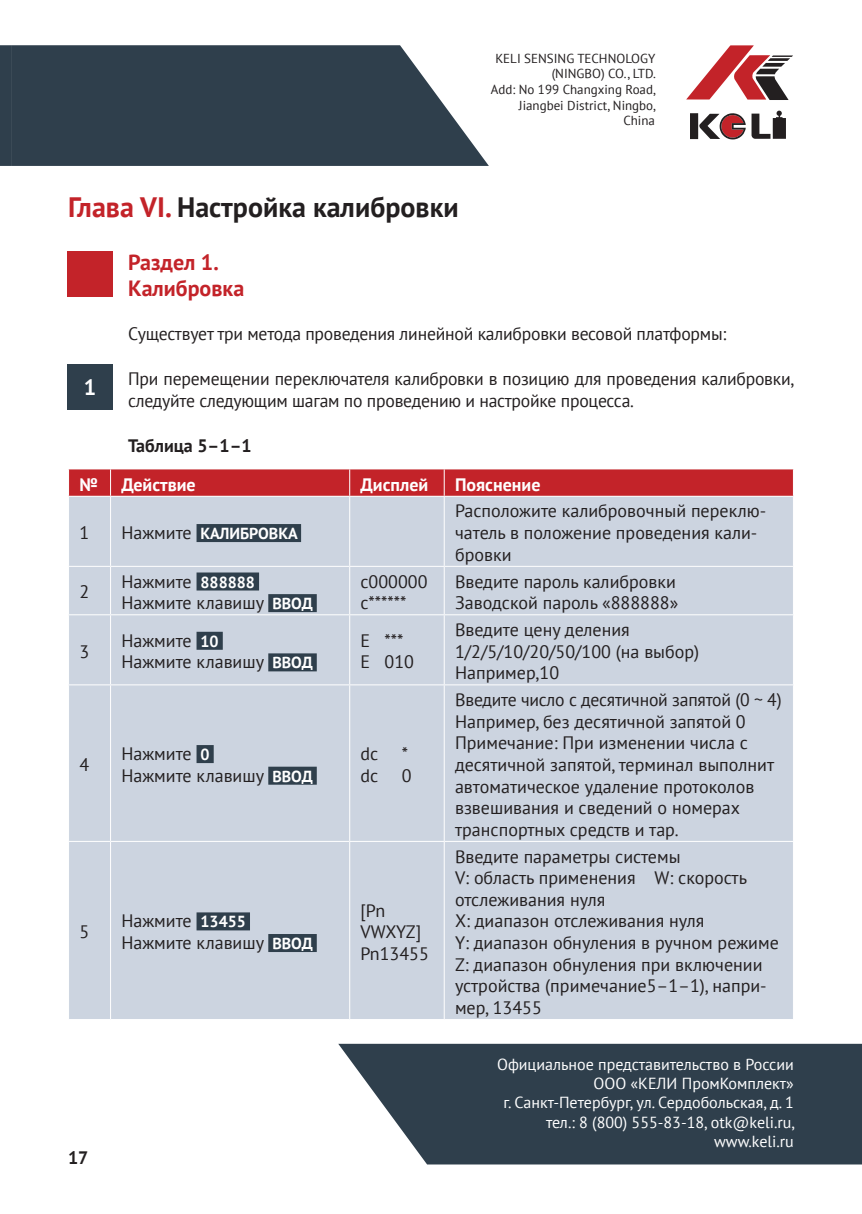
<style>
.page{position:relative;width:862px;height:1214px;background:#fff}
.page>*{position:absolute;margin:0;border:0;box-sizing:border-box;transform-origin:0 0}
.t1{font:700 28px "PT Sans";color:#231f20}
.t2{font:700 22px/26.4px "PT Sans";color:#c32329}
.t3{font:700 22px "PT Sans";color:#fff}
.PT_Sans_9{font:18px/21.6px "PT Sans";color:#231f20}
.white_zag_table{font:700 18px "PT Sans";color:#fff}
.t4{font:700 18px "PT Sans";color:#231f20}
.t5{font:16px/19.2px "PT Sans";color:#fff;text-align:right}
.PT_Sans_9-2{font:700 16px "PT Sans";color:#fff}
.t6{font:13px/15.6px "PT Sans";color:#231f20;text-align:right}
.s1{color:#c32329}
.s2{font-weight:400;font-size:18px;color:#231f20}
.s3{font-weight:700;font-size:16px;color:#fff}
</style>
<div class="page">
<svg style="left:0;top:45px;width:12px;height:121px"></svg>
<svg style="left:12px;top:45px;width:477px;height:121px;fill:#2f3f4c"></svg>
<svg style="left:686px;top:45px;width:107px;height:55px"></svg>
<svg style="left:690px;top:110px;width:96px;height:29px"></svg>
<svg style="left:338px;top:1043px;width:524px;height:121px;fill:#2f3f4c"></svg>
<div style="left:67px;top:252px;width:46px;height:45px;background:#c32329"></div>
<div style="left:69px;top:496px;width:724px;height:522px;background:#ccd4e0"></div>
<hr style="left:110px;top:496px;width:1px;height:69px;background:#fff">
<hr style="left:349px;top:496px;width:1px;height:69px;background:#fff">
<hr style="left:444px;top:496px;width:1px;height:69px;background:#fff">
<hr style="left:68px;top:565px;width:43px;height:1px;background:#fff">
<hr style="left:111px;top:565px;width:239px;height:1px;background:#fff">
<hr style="left:110px;top:566px;width:1px;height:48px;background:#fff">
<hr style="left:350px;top:565px;width:94px;height:1px;background:#fff">
<hr style="left:349px;top:566px;width:1px;height:48px;background:#fff">
<hr style="left:444px;top:565px;width:350px;height:1px;background:#fff">
<hr style="left:444px;top:566px;width:1px;height:48px;background:#fff">
<hr style="left:68px;top:614px;width:43px;height:1px;background:#fff">
<hr style="left:111px;top:614px;width:239px;height:1px;background:#fff">
<hr style="left:110px;top:615px;width:1px;height:69px;background:#fff">
<hr style="left:350px;top:614px;width:94px;height:1px;background:#fff">
<hr style="left:349px;top:615px;width:1px;height:69px;background:#fff">
<hr style="left:444px;top:614px;width:350px;height:1px;background:#fff">
<hr style="left:444px;top:615px;width:1px;height:69px;background:#fff">
<hr style="left:68px;top:684px;width:43px;height:1px;background:#fff">
<hr style="left:111px;top:684px;width:239px;height:1px;background:#fff">
<hr style="left:110px;top:685px;width:1px;height:155px;background:#fff">
<hr style="left:350px;top:684px;width:94px;height:1px;background:#fff">
<hr style="left:349px;top:685px;width:1px;height:155px;background:#fff">
<hr style="left:444px;top:684px;width:350px;height:1px;background:#fff">
<hr style="left:444px;top:685px;width:1px;height:155px;background:#fff">
<hr style="left:68px;top:840px;width:43px;height:1px;background:#fff">
<hr style="left:111px;top:840px;width:239px;height:1px;background:#fff">
<hr style="left:110px;top:841px;width:1px;height:177px;background:#fff">
<hr style="left:350px;top:840px;width:94px;height:1px;background:#fff">
<hr style="left:349px;top:841px;width:1px;height:177px;background:#fff">
<hr style="left:444px;top:840px;width:350px;height:1px;background:#fff">
<hr style="left:444px;top:841px;width:1px;height:177px;background:#fff">
<div style="left:68px;top:469px;width:726px;height:26px;background:#c32329"></div>
<div style="left:196px;top:524px;width:105px;height:18px;background:#2f3f4c"></div>
<div style="left:196px;top:572px;width:63px;height:18px;background:#2f3f4c"></div>
<div style="left:268px;top:594px;width:49px;height:18px;background:#2f3f4c"></div>
<div style="left:196px;top:631px;width:27px;height:18px;background:#2f3f4c"></div>
<div style="left:268px;top:653px;width:49px;height:18px;background:#2f3f4c"></div>
<div style="left:196px;top:745px;width:18px;height:18px;background:#2f3f4c"></div>
<div style="left:268px;top:766px;width:49px;height:18px;background:#2f3f4c"></div>
<div style="left:196px;top:912px;width:54px;height:18px;background:#2f3f4c"></div>
<div style="left:268px;top:933px;width:49px;height:18px;background:#2f3f4c"></div>
<div style="left:67px;top:364px;width:46px;height:46px;background:#2f3f4c"></div>
<p class="t6" style="left:491px;top:50px;width:167px">KELI SENSING TECHNOLOGY (NINGBO) CO., LTD.<br>Add: No 199 Changxing Road,<br>Jiangbei District, Ningbo,<br>China</p>
<p class="t1" style="left:68px;top:188px;width:392px"><span class="s1">Глава VI.</span> Настройка калибровки</p>
<p class="t2" style="left:128px;top:248px;width:118px">Раздел 1.<br>Калибровка</p>
<p class="PT_Sans_9" style="left:128px;top:323px;width:600px">Существует три метода проведения линейной калибровки весовой платформы:</p>
<p class="PT_Sans_9" style="left:128px;top:367px;width:668px;line-height:22.2px">При перемещении переключателя калибровки в позицию для проведения калибровки, следуйте следующим шагам по проведению и настройке процесса.</p>
<p class="t4" style="left:128px;top:433px;width:125px">Таблица 5–1–1</p>
<p class="white_zag_table" style="left:79px;top:472px;width:20px">№</p>
<p class="white_zag_table" style="left:121px;top:472px;width:76px">Действие</p>
<p class="white_zag_table" style="left:360px;top:472px;width:69px">Дисплей</p>
<p class="white_zag_table" style="left:455px;top:472px;width:87px">Пояснение</p>
<p class="PT_Sans_9" style="left:79px;top:521px;width:11px">1</p>
<p class="PT_Sans_9-2" style="left:121px;top:523px;width:178px"><span class="s2">Нажмите</span> КАЛИБРОВКА</p>
<p class="t3" style="left:84px;top:373px;width:14px">1</p>
<p class="PT_Sans_9" style="left:455px;top:500px;width:313px">Расположите калибровочный переклю&shy;чатель в положение проведения кали&shy;бровки</p>
<p class="PT_Sans_9" style="left:79px;top:580px;width:11px">2</p>
<p class="PT_Sans_9" style="left:79px;top:640px;width:11px">3</p>
<p class="PT_Sans_9" style="left:79px;top:753px;width:11px">4</p>
<p class="PT_Sans_9" style="left:121px;top:570px;width:135px">Нажмите <span class="s3">888888</span></p>
<p class="PT_Sans_9" style="left:121px;top:591px;width:193px">Нажмите клавишу <span class="s3">ВВОД</span></p>
<p class="PT_Sans_9" style="left:121px;top:629px;width:99px">Нажмите <span class="s3">10</span></p>
<p class="PT_Sans_9" style="left:121px;top:650px;width:193px">Нажмите клавишу <span class="s3">ВВОД</span></p>
<p class="PT_Sans_9" style="left:121px;top:742px;width:90px">Нажмите <span class="s3">0</span></p>
<p class="PT_Sans_9" style="left:121px;top:764px;width:193px">Нажмите клавишу <span class="s3">ВВОД</span></p>
<p class="PT_Sans_9" style="left:79px;top:920px;width:11px">5</p>
<p class="PT_Sans_9" style="left:121px;top:909px;width:126px">Нажмите <span class="s3">13455</span></p>
<p class="PT_Sans_9" style="left:121px;top:931px;width:193px">Нажмите клавишу <span class="s3">ВВОД</span></p>
<p class="t4" style="left:68px;top:1145px;width:22px">17</p>
<p class="PT_Sans_9" style="left:360px;top:570px;width:68px">c000000</p>
<p class="PT_Sans_9" style="left:360px;top:591px;width:48px">с******</p>
<p class="PT_Sans_9" style="left:360px;top:629px;width:45px">E ***</p>
<p class="PT_Sans_9" style="left:360px;top:650px;width:55px">E 010</p>
<p class="PT_Sans_9" style="left:360px;top:742px;width:19px">dc</p>
<p class="PT_Sans_9" style="left:402px;top:742px;width:8px">*</p>
<p class="PT_Sans_9" style="left:360px;top:764px;width:19px">dc</p>
<p class="PT_Sans_9" style="left:402px;top:764px;width:11px">0</p>
<p class="PT_Sans_9" style="left:360px;top:898px;width:62px">[Pn<br>VWXYZ]</p>
<p class="PT_Sans_9" style="left:360px;top:942px;width:70px">Pn13455</p>
<p class="PT_Sans_9" style="left:455px;top:570px;width:222px">Введите пароль калибровки</p>
<p class="PT_Sans_9" style="left:455px;top:591px;width:225px">Заводской пароль «888888»</p>
<p class="PT_Sans_9" style="left:455px;top:618px;width:246px">Введите цену деления<br>1/2/5/10/20/50/100 (на выбор)</p>
<p class="PT_Sans_9" style="left:455px;top:661px;width:106px">Например,10</p>
<p class="PT_Sans_9" style="left:455px;top:688px;width:328px">Введите число с десятичной запятой (0 ~ 4)</p>
<p class="PT_Sans_9" style="left:455px;top:710px;width:292px">Например, без десятичной запятой 0</p>
<p class="PT_Sans_9" style="left:455px;top:731px;width:321px">Примечание: При изменении числа с десятичной запятой, терминал выполнит автоматическое удаление протоколов взвешивания и сведений о номерах транспортных средств и тар.</p>
<p class="PT_Sans_9" style="left:455px;top:844px;width:227px">Введите параметры системы</p>
<p class="PT_Sans_9" style="left:455px;top:866px;width:294px">V: область применения W: скорость отслеживания нуля</p>
<p class="PT_Sans_9" style="left:455px;top:909px;width:251px">X: диапазон отслеживания нуля</p>
<p class="PT_Sans_9" style="left:455px;top:931px;width:325px">Y: диапазон обнуления в ручном режиме</p>
<p class="PT_Sans_9" style="left:455px;top:952px;width:313px">Z: диапазон обнуления при включении устройства (примечание5–1–1), напри&shy;мер, 13455</p>
<p class="t5" style="left:497px;top:1054px;width:300px">Официальное представительство в России<br>ООО «КЕЛИ ПромКомплект»<br>г. Санкт-Петербург, ул. Сердобольская, д. 1 тел.: 8 (800) 555-83-18, otk@keli.ru, www.keli.ru</p>
</div>
